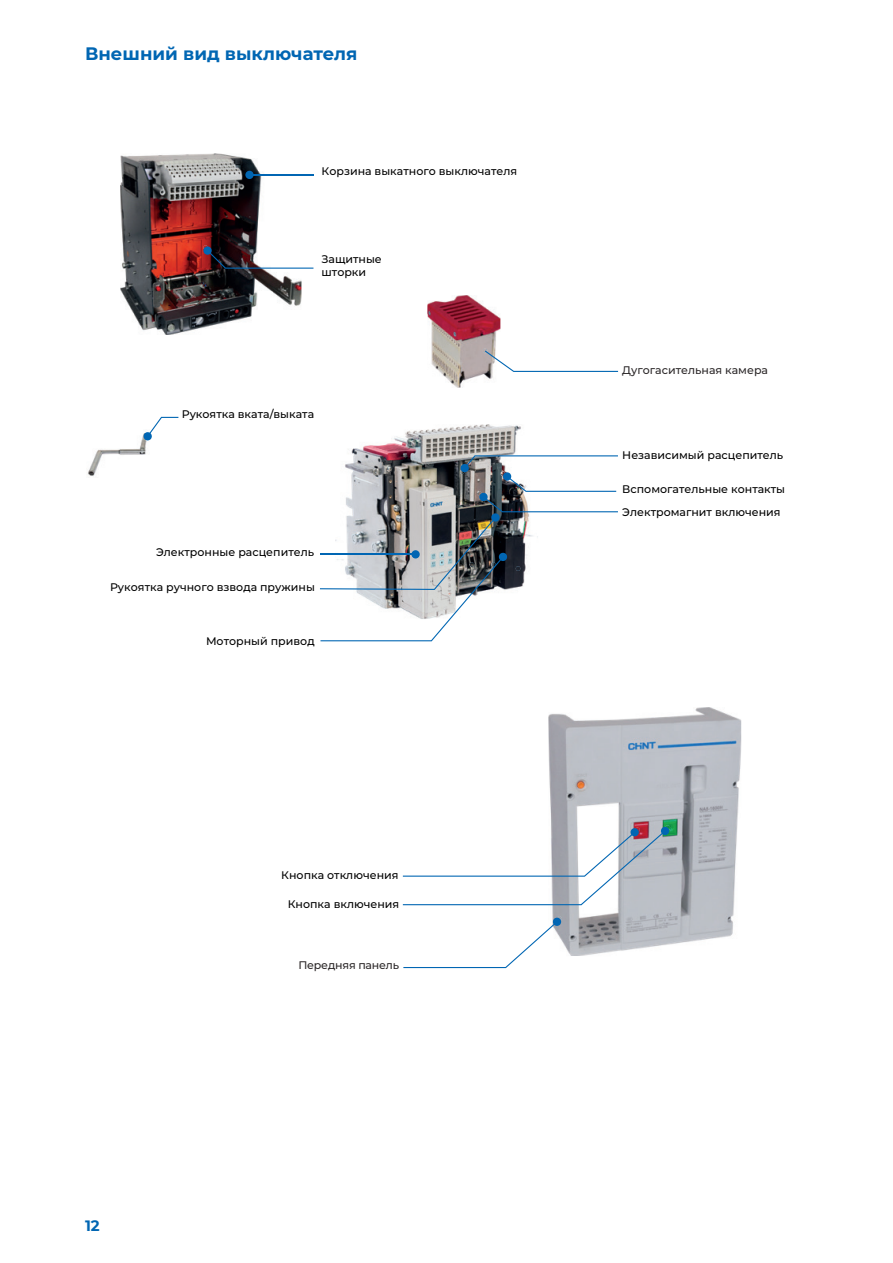
<style>
.page{position:relative;width:893px;height:1263px;background:#fff}
.page>*{position:absolute;margin:0;border:0;box-sizing:border-box;transform-origin:0 0}
.t1{font:700 18px "Montserrat";color:#0166b3}
.t2{font:700 15px "Montserrat";color:#0166b3}
.t3{font:500 10.95px/13.2px "Montserrat";color:#000001}
.t4{font:500 10.95px "Montserrat";color:#2b2728}
.t5{font:500 10.95px "Montserrat";letter-spacing:-.02em;color:#2b2728}
</style>
<div class="page">
<img style="left:88px;top:436px;width:59px;height:40px">
<svg style="left:143px;top:417px;width:35px;height:25px"></svg>
<img style="left:120px;top:153px;width:181px;height:182px">
<svg style="left:203px;top:245px;width:110px;height:24px"></svg>
<img style="left:427px;top:295px;width:73px;height:93px">
<img style="left:351px;top:424px;width:170px;height:31px">
<img style="left:548px;top:707px;width:193px;height:249px">
<hr style="left:249px;top:174px;width:64px;height:1px;background:#0166b3">
<div style="left:245px;top:171px;width:9px;height:8px;background:#0166b3;border-radius:50%"></div>
<svg style="left:483px;top:349px;width:135px;height:23px"></svg>
<svg style="left:320px;top:455px;width:298px;height:186px"></svg>
<svg style="left:403px;top:916px;width:159px;height:52px"></svg>
<svg style="left:403px;top:825px;width:267px;height:80px"></svg>
<h1 class="t1" style="left:85px;top:41px;width:274px">Внешний вид выключателя</h1>
<p class="t3" style="left:321px;top:164px;width:197px">Корзина выкатного выключателя</p>
<p class="t3" style="left:321px;top:252px;width:62px">Защитные шторки</p>
<p class="t3" style="left:182px;top:407px;width:134px">Рукоятка вката/выката</p>
<p class="t3" style="left:156px;top:545px;width:160px">Электронные расцепитель</p>
<p class="t3" style="left:110px;top:580px;width:206px">Рукоятка ручного взвода пружины</p>
<p class="t3" style="left:206px;top:634px;width:110px">Моторный привод</p>
<p class="t3" style="left:281px;top:868px;width:119px">Кнопка отключения</p>
<p class="t3" style="left:288px;top:897px;width:113px">Кнопка включения</p>
<h2 class="t2" style="left:85px;top:1214px;width:16px">12</h2>
<p class="t5" style="left:298px;top:958px;width:102px">Передняя панель</p>
<p class="t4" style="left:622px;top:363px;width:147px">Дугогасительная камера</p>
<p class="t3" style="left:622px;top:448px;width:162px">Независимый расцепитель</p>
<p class="t3" style="left:622px;top:477px;width:164px;line-height:22.8px">Вспомогательные контакты<br>Электромагнит включения</p>
</div>
